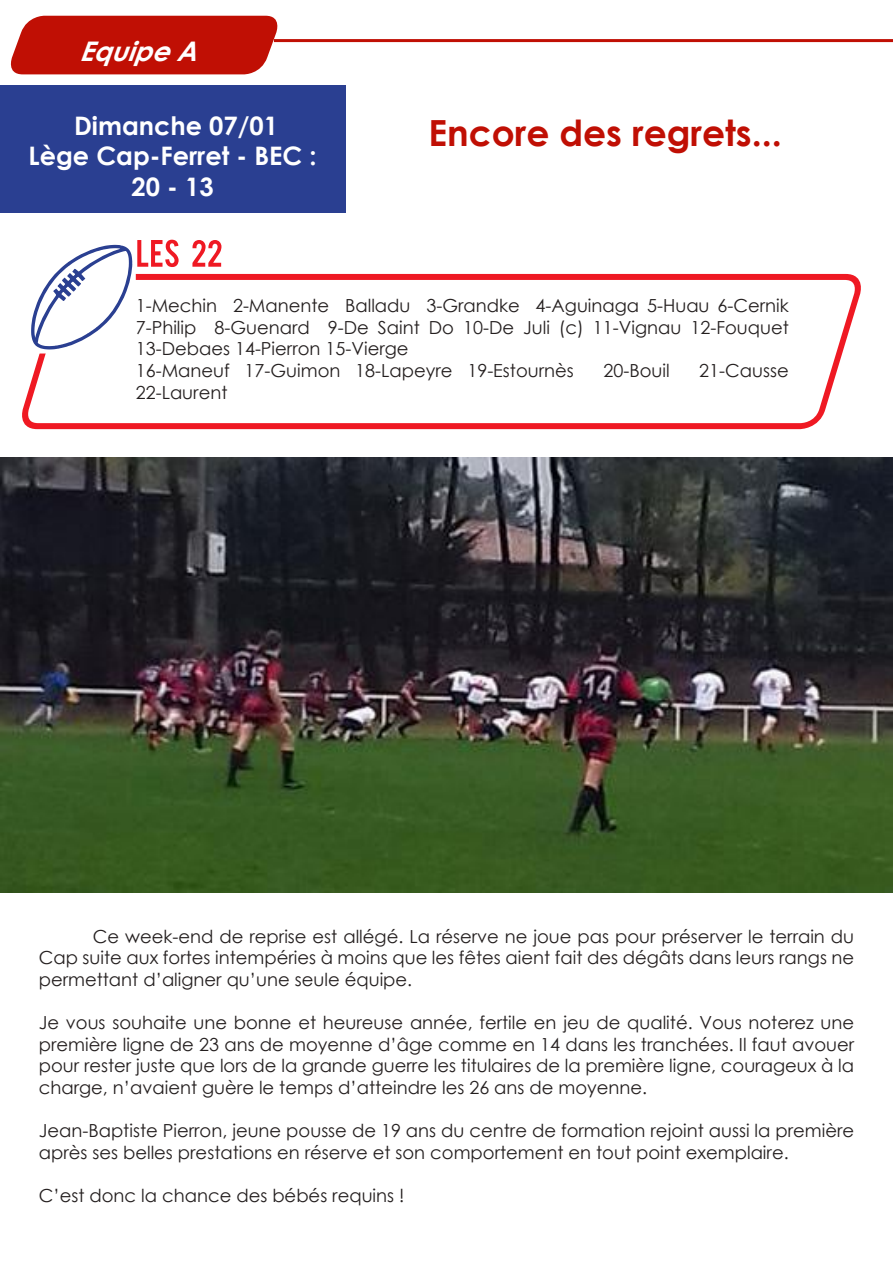
<style>
.page{position:relative;width:893px;height:1263px;background:#fff}
.page>*{position:absolute;margin:0;border:0;box-sizing:border-box;transform-origin:0 0}
.t1{font:700 36px "Century Gothic";color:#c00f04}
.t2{font:italic 700 27px "Century Gothic";color:#fff}
.t3{font:700 25.5px/30.6px "Century Gothic";color:#fff;text-align:center}
.t4{font:18px/21.6px "Century Gothic";color:#241f1f}
</style>
<div class="page">
<hr style="left:274px;top:39px;width:619px;height:3px;background:#c00f04">
<svg style="left:10px;top:16px;width:272px;height:58px;background:#c42016"></svg>
<svg style="left:22px;top:273px;width:839px;height:157px"></svg>
<div style="left:1px;top:224px;width:104px;height:111px;background:#fff"></div>
<div style="left:30px;top:241px;width:106px;height:112px;background:#fff"></div>
<svg style="left:30px;top:240px;width:191px;height:110px"></svg>
<div style="left:0;top:85px;width:345px;height:128px;background:#2a3f91"></div>
<img style="left:0;top:457px;width:893px;height:436px">
<h2 class="t2" style="left:79px;top:30px;width:133px">EquipeA</h2>
<h3 class="t3" style="left:28px;top:109px;width:290px">Dimanche 07/01<br>Lège Cap-Ferret - BEC :<br>20 - 13</h3>
<h1 class="t1" style="left:428px;top:106px;width:355px">Encore des regrets...</h1>
<p class="t4" style="left:136px;top:295px;width:654px">1-Mechin 2-Manente Balladu 3-Grandke 4-Aguinaga 5-Huau 6-Cernik 7-Philip 8-Guenard 9-De Saint Do 10-De Juli (c) 11-Vignau 12-Fouquet 13-Debaes 14-Pierron 15-Vierge<br>16-Maneuf 17-Guimon 18-Lapeyre 19-Estournès</p>
<p class="t4" style="left:603px;top:359px;width:68px">20-Bouil</p>
<p class="t4" style="left:699px;top:359px;width:91px">21-Causse</p>
<p class="t4" style="left:136px;top:381px;width:93px">22-Laurent</p>
<p class="t4" style="left:39px;top:925px;width:817px;text-align:justify;text-indent:54px">Ce week-end de reprise est allégé. La réserve ne joue pas pour préserver le terrain du Cap suite aux fortes intempéries à moins que les fêtes aient fait des dégâts dans leurs rangs ne permettant d’aligner qu’une seule équipe.</p>
<p class="t4" style="left:39px;top:1011px;width:817px;text-align:justify">Je vous souhaite une bonne et heureuse année, fertile en jeu de qualité. Vous noterez une première ligne de 23 ans de moyenne d’âge comme en 14 dans les tranchées. Il faut avouer pour rester juste que lors de la grande guerre les titulaires de la première ligne, courageux à la charge, n’avaient guère le temps d’atteindre les 26 ans de moyenne.</p>
<p class="t4" style="left:39px;top:1119px;width:817px">Jean-Baptiste Pierron, jeune pousse de 19 ans du centre de formation rejoint aussi la première après ses belles prestations en réserve et son comportement en tout point exemplaire.</p>
<p class="t4" style="left:39px;top:1184px;width:367px">C’est donc la chance des bébés requins !</p>
</div>
